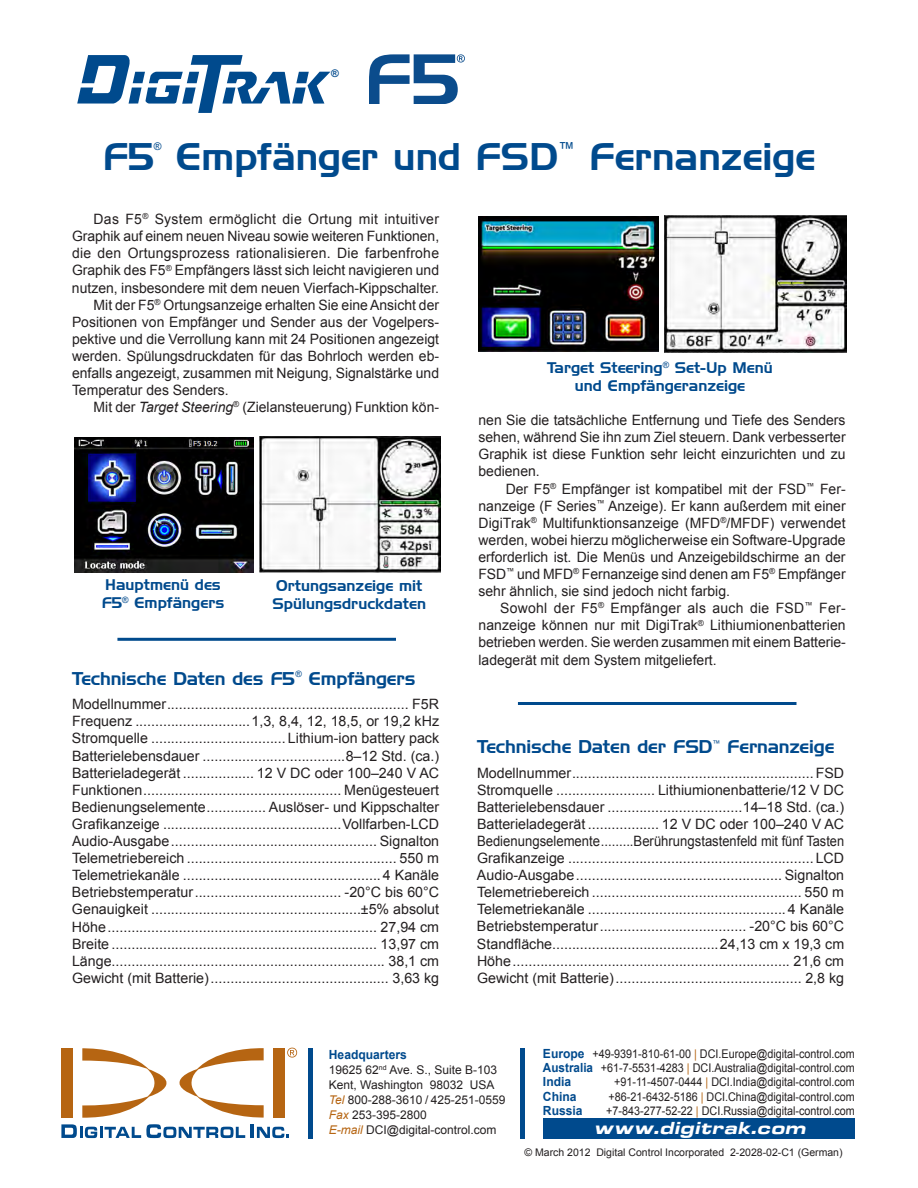
<style>
.page{position:relative;width:918px;height:1188px;background:#fff}
.page>*{position:absolute;margin:0;border:0;box-sizing:border-box;transform-origin:0 0}
.t1{font:37.5px "Handel Gothic BT";color:#004a8d}
.t2{font:18px "Handel Gothic BT";letter-spacing:-.01em;color:#004a8d}
.t3{font:italic 900 18px "Eurostile Extended";color:#fff}
.t4{font:16.65px "Arial";color:#004a8d}
.t5{font:15px/18px "Handel Gothic BT";color:#004a8d}
.t6{font:14.25px/17.1px "Arial";color:#231f20;text-align:justify}
.t7{font:14.25px "Arial";color:#231f20;scale:.92 1}
.t8{font:700 12.6px "Arial";color:#004a8d;scale:.96 1}
.t9{font:12px "Arial";color:#231f20;scale:.9 1}
.t10{font:12px "Arial";color:#231f20}
.t11{font:10.5px "Arial";color:#231f20}
.t12{font:10.5px "Arial";color:#004a8d}
.t13{font:700 10.5px "Arial";color:#004a8d}
.t14{font:7.8px "Arial";color:#004a8d}
.s1{font-style:italic}
.s2{font-style:italic;color:#b66512}
.s3{font-weight:700;font-size:12.6px;color:#004a8d}
.s4{color:#b66512}
</style>
<div class="page">
<div style="left:543px;top:1118px;width:312px;height:21px;background:#004a8d"></div>
<div style="left:308px;top:1048px;width:5px;height:91px;background:#004a8d"></div>
<div style="left:520px;top:1048px;width:5px;height:91px;background:#004a8d"></div>
<svg style="left:61px;top:1047px;width:236px;height:91px"></svg>
<hr style="left:117px;top:638px;width:279px;height:3px;background:#004a8d">
<svg style="left:77px;top:55px;width:253px;height:58px"></svg>
<hr style="left:518px;top:702px;width:279px;height:3px;background:#004a8d">
<img style="left:259px;top:437px;width:181px;height:136px">
<img style="left:665px;top:216px;width:181px;height:136px">
<img style="left:378px;top:438px;width:62px;height:61px">
<svg style="left:369px;top:54px;width:96px;height:50px"></svg>
<img style="left:74px;top:438px;width:180px;height:134px">
<img style="left:478px;top:216px;width:181px;height:136px">
<p class="t13" style="left:331px;top:66px;width:9px">®</p>
<p class="t1" style="left:103px;top:134px;width:53px">F5</p>
<p class="t12" style="left:154px;top:140px;width:9px">®</p>
<p class="t1" style="left:176px;top:134px;width:384px">Empfänger und FSD</p>
<p class="t4" style="left:558px;top:138px;width:18px">™</p>
<p class="t1" style="left:589px;top:134px;width:227px">Fernanzeige</p>
<p class="t6" style="left:72px;top:211px;width:369px;text-indent:22px">Das F5<sup>®</sup> System ermöglicht die Ortung mit intuitiver Graphik auf einem neuen Niveau sowie weiteren Funktionen, die den Ortungsprozess rationalisieren. Die farbenfrohe Graphik des F5<sup>®</sup> Empfängers lässt sich leicht navigieren und nutzen, insbesondere mit dem neuen Vierfach-Kippschalter.</p>
<p class="t6" style="left:72px;top:296px;width:369px;text-indent:22px">Mit der F5<sup>®</sup> Ortungsanzeige erhalten Sie eine Ansicht der Positionen von Empfänger und Sender aus der Vogelpers&shy;pektive und die Verrollung kann mit 24 Positionen angezeigt werden. Spülungsdruckdaten für das Bohrloch werden eb&shy;enfalls angezeigt, zusammen mit Neigung, Signalstärke und Temperatur des Senders.</p>
<p class="t6" style="left:94px;top:399px;width:347px">Mit der <span class="s1">Target Steering</span><sup>®</sup> (Zielansteuerung) Funktion kön-</p>
<p class="t5" style="left:102px;top:576px;width:124px">Hauptmenü des<br>F5<sup>®</sup> Empfängers</p>
<p class="t5" style="left:273px;top:577px;width:155px">Ortungsanzeige mit<br>Spülungsdruckdaten</p>
<p class="t2" style="left:72px;top:668px;width:345px">Technische Daten des F5<sup>®</sup> Empfängers</p>
<p class="t6" style="left:72px;top:696px;width:369px">Modellnummer............................................................. F5R</p>
<p class="t6" style="left:72px;top:713px;width:369px">Frequenz .............................1,3, 8,4, 12, 18,5, or 19,2 kHz</p>
<p class="t6" style="left:72px;top:730px;width:369px">Stromquelle .................................. Lithium-ion battery pack</p>
<p class="t6" style="left:72px;top:747px;width:369px">Batterielebensdauer ....................................8–12 Std. (ca.)</p>
<p class="t6" style="left:72px;top:764px;width:369px">Batterieladegerät .................. 12 V DC oder 100–240 V AC</p>
<p class="t6" style="left:72px;top:781px;width:369px">Funktionen.................................................. Menügesteuert</p>
<p class="t6" style="left:72px;top:798px;width:369px">Bedienungselemente............... Auslöser- und Kippschalter</p>
<p class="t6" style="left:72px;top:816px;width:369px">Grafikanzeige .............................................Vollfarben-LCD</p>
<p class="t6" style="left:72px;top:833px;width:369px">Audio-Ausgabe.................................................... Signalton</p>
<p class="t6" style="left:72px;top:850px;width:369px">Telemetriebereich ..................................................... 550 m</p>
<p class="t6" style="left:72px;top:867px;width:369px">Telemetriekanäle .................................................. 4 Kanäle</p>
<p class="t6" style="left:72px;top:884px;width:369px">Betriebstemperatur..................................... -20°C bis 60°C</p>
<p class="t6" style="left:72px;top:901px;width:369px">Genauigkeit .....................................................±5% absolut</p>
<p class="t6" style="left:72px;top:918px;width:369px">Höhe.................................................................... 27,94 cm</p>
<p class="t6" style="left:72px;top:935px;width:369px">Breite ................................................................... 13,97 cm</p>
<p class="t6" style="left:72px;top:952px;width:369px">Länge..................................................................... 38,1 cm</p>
<p class="t6" style="left:72px;top:969px;width:369px">Gewicht (mit Batterie)............................................. 3,63 kg</p>
<p class="t5" style="left:547px;top:359px;width:227px;text-align:center">Target Steering<sup>®</sup> Set-Up Menü und Empfängeranzeige</p>
<p class="t6" style="left:478px;top:412px;width:369px">nen Sie die tatsächliche Entfernung und Tiefe des Senders sehen, während Sie ihn zum Ziel steuern. Dank verbesserter Graphik ist diese Funktion sehr leicht einzurichten und zu bedienen.</p>
<p class="t6" style="left:478px;top:480px;width:369px;text-indent:27px">Der F5<sup>®</sup> Empfänger ist kompatibel mit der FSD<sup>™</sup> Fer&shy;nanzeige (F Series<sup>™</sup> Anzeige). Er kann außerdem mit einer DigiTrak<sup>®</sup> Multifunktionsanzeige (MFD<sup>®</sup>/MFDF) verwendet werden, wobei hierzu möglicherweise ein Software-Upgrade erforderlich ist. Die Menüs und Anzeigebildschirme an der FSD<sup>™</sup> und MFD<sup>®</sup> Fernanzeige sind denen am F5<sup>®</sup> Empfänger sehr ähnlich, sie sind jedoch nicht farbig.</p>
<p class="t6" style="left:478px;top:600px;width:369px;text-indent:22px">Sowohl der F5<sup>®</sup> Empfänger als auch die FSD<sup>™</sup> Fer&shy;nanzeige können nur mit DigiTrak<sup>®</sup> Lithiumionenbatterien betrieben werden. Sie werden zusammen mit einem Batterie&shy;ladegerät mit dem System mitgeliefert.</p>
<p class="t2" style="left:477px;top:736px;width:237px">Technische Daten der FSD</p>
<p class="t14" style="left:712px;top:738px;width:9px">™</p>
<p class="t2" style="left:727px;top:736px;width:108px">Fernanzeige</p>
<p class="t6" style="left:477px;top:764px;width:369px">Modellnummer.............................................................FSD</p>
<p class="t6" style="left:477px;top:781px;width:369px">Stromquelle ......................... Lithiumionenbatterie/12 V DC</p>
<p class="t6" style="left:477px;top:798px;width:369px">Batterielebensdauer ..................................14–18 Std. (ca.)</p>
<p class="t6" style="left:477px;top:815px;width:369px">Batterieladegerät .................. 12 V DC oder 100–240 V AC</p>
<p class="t7" style="left:477px;top:832px;width:401px">Bedienungselemente.........Berührungstastenfeld mit fünf Tasten</p>
<p class="t6" style="left:477px;top:850px;width:369px">Grafikanzeige .............................................................. LCD</p>
<p class="t6" style="left:477px;top:867px;width:369px">Audio-Ausgabe.................................................... Signalton</p>
<p class="t6" style="left:477px;top:884px;width:369px">Telemetriebereich ..................................................... 550 m</p>
<p class="t6" style="left:477px;top:901px;width:369px">Telemetriekanäle .................................................. 4 Kanäle</p>
<p class="t6" style="left:477px;top:918px;width:369px">Betriebstemperatur..................................... -20°C bis 60°C</p>
<p class="t6" style="left:477px;top:935px;width:369px">Standfläche..........................................24,13 cm x 19,3 cm</p>
<p class="t6" style="left:477px;top:952px;width:369px">Höhe...................................................................... 21,6 cm</p>
<p class="t6" style="left:477px;top:969px;width:369px">Gewicht (mit Batterie)............................................... 2,8 kg</p>
<p class="t8" style="left:329px;top:1047px;width:83px">Headquarters</p>
<p class="t10" style="left:329px;top:1062px;width:170px">19625 62<sup>nd</sup> Ave. S., Suite B-103</p>
<p class="t10" style="left:329px;top:1077px;width:167px">Kent, Washington 98032 USA</p>
<p class="t10" style="left:329px;top:1092px;width:178px"><span class="s2">Tel</span> 800-288-3610 / 425-251-0559</p>
<p class="t10" style="left:329px;top:1107px;width:100px"><span class="s2">Fax</span> 253-395-2800</p>
<p class="t10" style="left:329px;top:1122px;width:169px"><span class="s2">E-mail</span> DCI@digital-control.com</p>
<p class="t9" style="left:543px;top:1046px;width:348px"><span class="s3">Europe</span> +49-9391-810-61-00 <span class="s4">|</span> DCI.Europe@digital-control.com</p>
<p class="t9" style="left:543px;top:1060px;width:348px"><span class="s3">Australia</span> +61-7-5531-4283 <span class="s4">|</span> DCI.Australia@digital-control.com</p>
<p class="t8" style="left:543px;top:1074px;width:31px">India</p>
<p class="t9" style="left:614px;top:1074px;width:269px">+91-11-4507-0444 <span class="s4">|</span> DCI.India@digital-control.com</p>
<p class="t8" style="left:543px;top:1088px;width:37px">China</p>
<p class="t9" style="left:609px;top:1089px;width:275px">+86-21-6432-5186 <span class="s4">|</span> DCI.China@digital-control.com</p>
<p class="t8" style="left:543px;top:1102px;width:43px">Russia</p>
<p class="t9" style="left:606px;top:1103px;width:278px">+7-843-277-52-22 <span class="s4">|</span> DCI.Russia@digital-control.com</p>
<p class="t3" style="left:594px;top:1117px;width:218px">www.digitrak.com</p>
<p class="t11" style="left:524px;top:1145px;width:320px">© March 2012 Digital Control Incorporated 2-2028-02-C1 (German)</p>
</div>
